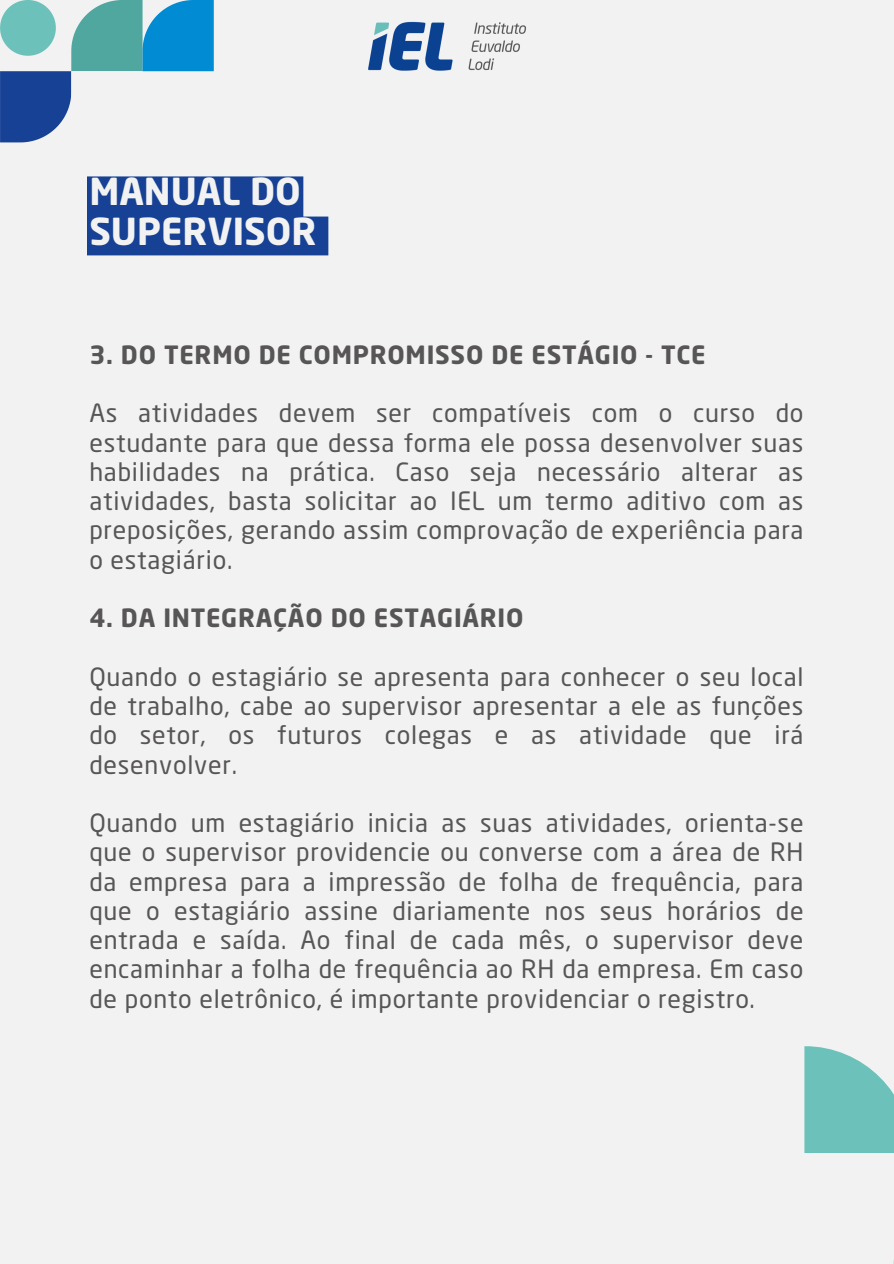
<style>
.page{position:relative;width:894px;height:1264px;background:#fff}
.page>*{position:absolute;margin:0;border:0;box-sizing:border-box;transform-origin:0 0}
.t1{font:700 36.75px/40px "Neo Sans Pro";color:#f2f2f2}
.t2{font:24.9px/29.2px "Neo Sans Pro";letter-spacing:.03em;color:#575555;text-align:justify}
.t3{font:700 24.9px "Neo Sans Pro";letter-spacing:.03em;color:#575555}
</style>
<div class="page">
<div style="left:0;top:0;width:893px;height:1263px;background:#f2f2f2"></div>
<svg style="left:804px;top:1046px;width:89px;height:106px;background:#7ec8c1"></svg>
<div style="left:87px;top:176px;width:241px;height:79px;background:#164194"></div>
<svg style="left:893px;top:1158px;width:1px;height:105px"></svg>
<svg style="left:0;top:0;width:214px;height:142px"></svg>
<img style="left:368px;top:21px;width:159px;height:50px">
<p class="t1" style="left:89px;top:175px;width:228px">MANUAL DO<br>SUPERVISOR</p>
<p class="t3" style="left:89px;top:345px;width:617px">3. DO TERMO DE COMPROMISSO DE ESTÁGIO - TCE</p>
<p class="t2" style="left:89px;top:401px;width:715px">As atividades devem ser compatíveis com o curso do estudante para que dessa forma ele possa desenvolver suas habilidades na prática. Caso seja necessário alterar as atividades, basta solicitar ao IEL um termo aditivo com as preposições, gerando assim comprovação de experiência para o estagiário.</p>
<h1 class="t3" style="left:89px;top:608px;width:435px">4. DA INTEGRAÇÃO DO ESTAGIÁRIO</h1>
<h2 class="t2" style="left:89px;top:664px;width:715px">Quando o estagiário se apresenta para conhecer o seu local de trabalho, cabe ao supervisor apresentar a ele as funções do setor, os futuros colegas e as atividade que irá desenvolver.</h2>
<h2 class="t2" style="left:89px;top:810px;width:715px">Quando um estagiário inicia as suas atividades, orienta-se que o supervisor providencie ou converse com a área de RH da empresa para a impressão de folha de frequência, para que o estagiário assine diariamente nos seus horários de entrada e saída. Ao final de cada mês, o supervisor deve encaminhar a folha de frequência ao RH da empresa. Em caso de ponto eletrônico, é importante providenciar o registro.</h2>
</div>
